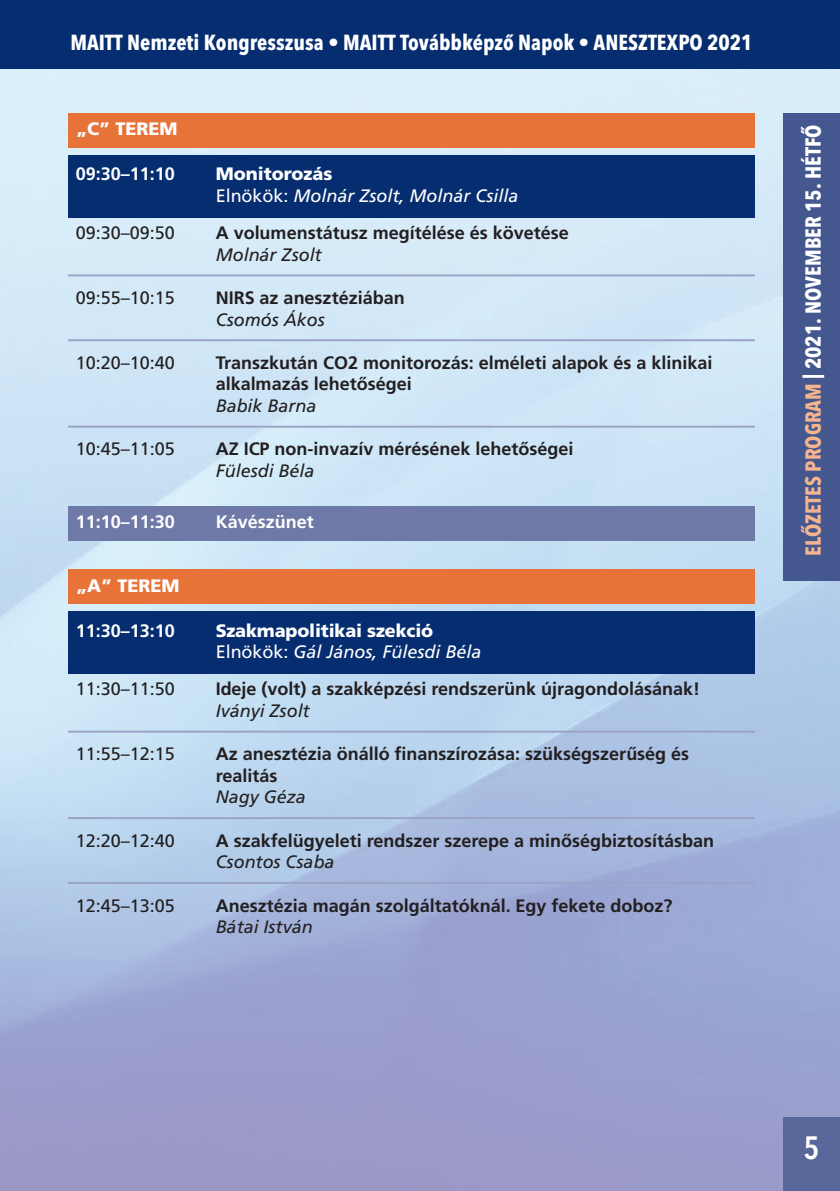
<style>
.page{position:relative;width:840px;height:1191px;background:#fff}
.page>*{position:absolute;margin:0;border:0;box-sizing:border-box;transform-origin:0 0}
.t1{font:600 32px "Avenir Next Condensed";color:#fff}
.t2{font:700 21.6px "Avenir Next Condensed";color:#fff}
.t3{font:18px/21.6px "Frutiger M Medium";color:#231f20}
.t4{font:18px "Frutiger M";color:#231f20}
.t5{font:italic 18px "Frutiger M";color:#231f20}
.t6{font:700 18px/21.6px "Frutiger M";letter-spacing:-.01em;color:#fff}
.t7{font:18px "Frutiger M Medium";color:#fff}
.t8{font:italic 18px/21.6px "Frutiger M";color:#fff}
.s1{font-weight:700;font-style:normal}
.s2{font-style:normal}
.s3{font-weight:400}
.s4{font-weight:400;font-style:italic}
.s5{color:#f4b48d}
</style>
<div class="page">
<img style="left:0;top:68px;width:839px;height:1123px">
<div style="left:0;top:0;width:839px;height:68px;background:#052d6f"></div>
<div style="left:782px;top:113px;width:57px;height:468px;background:#45578f"></div>
<div style="left:782px;top:1117px;width:57px;height:74px;background:#59679b"></div>
<hr style="left:68px;top:882px;width:686px;height:2px;background:#9ca4c6">
<hr style="left:68px;top:817px;width:686px;height:2px;background:#9ca4c6">
<hr style="left:68px;top:730px;width:686px;height:2px;background:#9ca4c6">
<hr style="left:68px;top:426px;width:686px;height:2px;background:#9ca4c6">
<hr style="left:68px;top:339px;width:686px;height:2px;background:#9ca4c6">
<hr style="left:68px;top:274px;width:686px;height:2px;background:#9ca4c6">
<div style="left:68px;top:113px;width:686px;height:34px;background:#e87338"></div>
<div style="left:68px;top:611px;width:686px;height:63px;background:#052d6f"></div>
<div style="left:68px;top:569px;width:686px;height:34px;background:#e87338"></div>
<div style="left:68px;top:506px;width:686px;height:34px;background:#6e79a7"></div>
<div style="left:68px;top:155px;width:686px;height:63px;background:#052d6f"></div>
<p class="t2" style="left:70px;top:29px;width:683px">MAITT Nemzeti Kongresszusa • MAITT Továbbképző Napok • ANESZTEXPO 2021</p>
<p class="t6" style="left:76px;top:120px;width:103px">„C” TEREM</p>
<p class="t7" style="left:76px;top:167px;width:100px">09:30–11:10</p>
<p class="t8" style="left:215px;top:165px;width:304px"><span class="s1">Monitorozás<br></span><span class="s2">Elnökök:</span> Molnár Zsolt, Molnár Csilla</p>
<p class="t4" style="left:76px;top:226px;width:100px">09:30–09:50</p>
<p class="t3" style="left:215px;top:223px;width:354px">A volumenstátusz megítélése és követése</p>
<p class="t5" style="left:215px;top:247px;width:107px">Molnár Zsolt</p>
<p class="t4" style="left:76px;top:290px;width:100px">09:55–10:15</p>
<p class="t3" style="left:215px;top:288px;width:190px">NIRS az anesztéziában</p>
<p class="t5" style="left:215px;top:312px;width:110px">Csomós Ákos</p>
<p class="t4" style="left:76px;top:355px;width:100px">10:20–10:40</p>
<p class="t3" style="left:215px;top:353px;width:498px">Transzkután CO2 monitorozás: elméleti alapok és a klinikai alkalmazás lehetőségei</p>
<p class="t5" style="left:215px;top:398px;width:102px">Babik Barna</p>
<p class="t4" style="left:76px;top:442px;width:100px">10:45–11:05</p>
<p class="t3" style="left:215px;top:439px;width:359px">AZ ICP non-invazív mérésének lehetőségei</p>
<p class="t5" style="left:215px;top:463px;width:100px">Fülesdi Béla</p>
<p class="t7" style="left:76px;top:514px;width:100px">11:10–11:30</p>
<p class="t7" style="left:215px;top:514px;width:99px">Kávészünet</p>
<p class="t6" style="left:76px;top:576px;width:105px">„A” TEREM</p>
<p class="t7" style="left:76px;top:623px;width:100px">11:30–13:10</p>
<p class="t6" style="left:215px;top:621px;width:267px">Szakmapolitikai szekció<br><span class="s3">Elnökök:</span> <span class="s4">Gál János, Fülesdi Béla</span></p>
<p class="t4" style="left:76px;top:682px;width:100px">11:30–11:50</p>
<p class="t3" style="left:215px;top:680px;width:486px">Ideje (volt) a szakképzési rendszerünk újragondolásának!</p>
<p class="t5" style="left:215px;top:703px;width:95px">Iványi Zsolt</p>
<p class="t4" style="left:76px;top:746px;width:100px">11:55–12:15</p>
<p class="t3" style="left:215px;top:744px;width:475px">Az anesztézia önálló finanszírozása: szükségszerűség és realitás</p>
<p class="t5" style="left:215px;top:790px;width:91px">Nagy Géza</p>
<p class="t4" style="left:76px;top:833px;width:100px">12:20–12:40</p>
<p class="t3" style="left:215px;top:831px;width:499px">A szakfelügyeleti rendszer szerepe a minőségbiztosításban</p>
<p class="t5" style="left:215px;top:854px;width:120px">Csontos Csaba</p>
<p class="t4" style="left:76px;top:898px;width:100px">12:45–13:05</p>
<p class="t3" style="left:215px;top:896px;width:458px">Anesztézia magán szolgáltatóknál. Egy fekete doboz?</p>
<p class="t5" style="left:215px;top:919px;width:98px">Bátai István</p>
<p class="t2" style="left:799px;top:556px;width:433px;rotate:-90deg"><span class="s5">ELŐZETES PROGRAM</span> | 2021. NOVEMBER 15. HÉTFŐ</p>
<h1 class="t1" style="left:803px;top:1120px;width:17px">5</h1>
</div>
